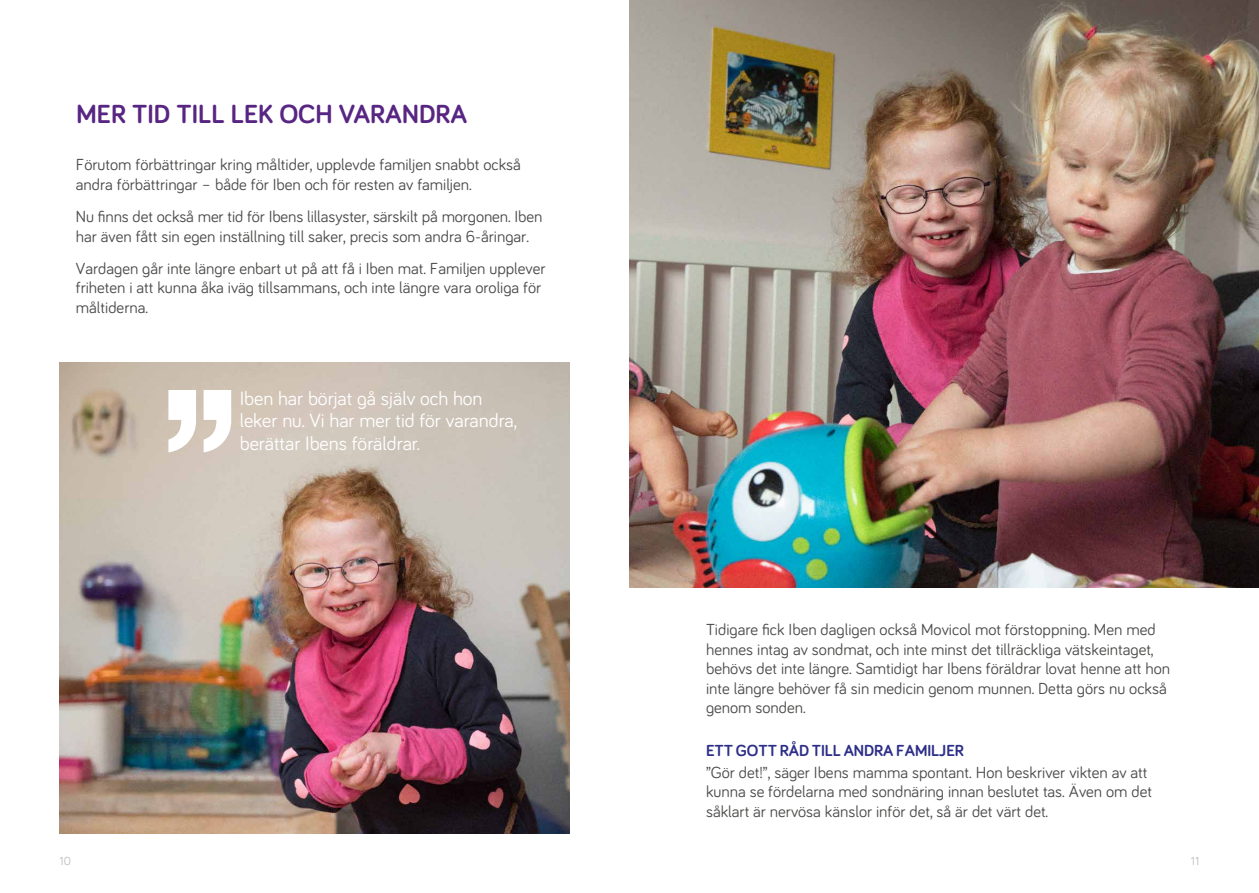
<style>
.page{position:relative;width:1259px;height:893px;background:#fff}
.page>*{position:absolute;margin:0;border:0;box-sizing:border-box;transform-origin:0 0}
.t1{font:700 27px "Bariol";color:#582583}
.t2{font:19.8px/22.5px "Bariol";color:#fff}
.t3{font:16.5px/19.5px "Bariol";color:#4a4a49}
.t4{font:700 16.5px "Bariol";letter-spacing:-.005em;color:#2d2e87}
.t5{font:12px "Bariol";color:#bcbcbc}
</style>
<div class="page">
<img style="left:629px;top:0;width:630px;height:587px">
<img style="left:60px;top:362px;width:510px;height:471px">
<svg style="left:168px;top:390px;width:64px;height:62px"></svg>
<h1 class="t1" style="left:77px;top:96px;width:392px">MER TID TILL LEK OCH VARANDRA</h1>
<p class="t3" style="left:76px;top:154px;width:446px">Förutom förbättringar kring måltider, upplevde familjen snabbt också andra förbättringar – både för Iben och för resten av familjen.</p>
<p class="t3" style="left:76px;top:206px;width:468px">Nu finns det också mer tid för Ibens lillasyster, särskilt på morgonen. Iben har även fått sin egen inställning till saker, precis som andra 6-åringar.</p>
<p class="t3" style="left:76px;top:258px;width:471px">Vardagen går inte längre enbart ut på att få i Iben mat. Familjen upplever friheten i att kunna åka iväg tillsammans, och inte längre vara oroliga för måltiderna.</p>
<p class="t2" style="left:240px;top:386px;width:279px">Iben har börjat gå själv och hon leker nu. Vi har mer tid för varandra, berättar Ibens föräldrar.</p>
<p class="t3" style="left:706px;top:619px;width:465px">Tidigare fick Iben dagligen också Movicol mot förstoppning. Men med hennes intag av sondmat, och inte minst det tillräckliga vätskeintaget, behövs det inte längre. Samtidigt har Ibens föräldrar lovat henne att hon inte längre behöver få sin medicin genom munnen. Detta görs nu också genom sonden.</p>
<p class="t4" style="left:706px;top:739px;width:259px">ETT GOTT RÅD TILL ANDRA FAMILJER</p>
<p class="t3" style="left:706px;top:762px;width:447px">”Gör det!”, säger Ibens mamma spontant. Hon beskriver vikten av att kunna se fördelarna med sondnäring innan beslutet tas. Även om det såklart är nervösa känslor inför det, så är det värt det.</p>
<p class="t5" style="left:60px;top:853px;width:13px">10</p>
<p class="t5" style="left:1191px;top:853px;width:10px">11</p>
</div>
